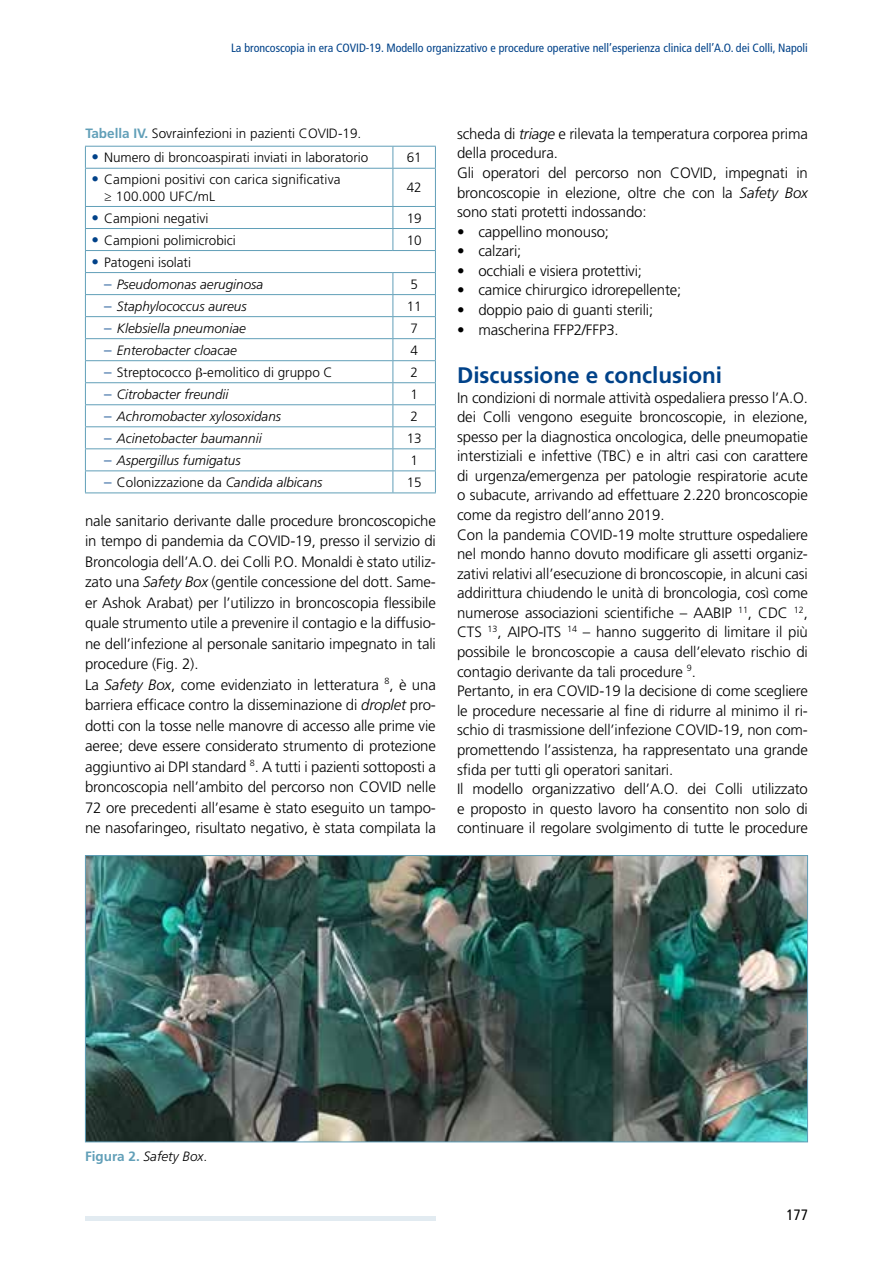
<style>
.page{position:relative;width:893px;height:1263px;background:#fff}
.page>*{position:absolute;margin:0;border:0;box-sizing:border-box;transform-origin:0 0}
.t1{font:700 22.5px "Frutiger LT Std";color:#004289}
.t2{font:300 15px/19.6px "Frutiger LT Std";letter-spacing:-.01em;color:#000}
.t3{font:condensed 15px "Frutiger LT Std";color:#000}
.t4{font:300 13.5px/16.2px "Frutiger LT Std";color:#000}
.t5{font:italic 300 13.5px "Frutiger LT Std";color:#000}
.t6{font:condensed 12px "Frutiger LT Std";color:#004289}
.s1{font-weight:700;color:#619fb8}
.s2{font-size:15px;color:#004289}
.s3{font-style:normal;font-size:15px;color:#004289}
.s4{font-style:italic}
.s5{font-weight:700;font-style:normal;color:#619fb8}
.s6{font-style:normal}
</style>
<div class="page">
<hr style="left:85px;top:1216px;width:351px;height:4px;background:#e2ebf1">
<img style="left:87px;top:857px;width:719px;height:283px">
<svg style="left:86px;top:147px;width:349px;height:345px"></svg>
<svg style="left:393px;top:147px;width:1px;height:21px"></svg>
<hr style="left:85px;top:168px;width:308px;height:1px;background:#619fb8">
<hr style="left:393px;top:168px;width:43px;height:1px;background:#619fb8">
<hr style="left:393px;top:169px;width:1px;height:37px;background:#619fb8">
<hr style="left:85px;top:206px;width:308px;height:1px;background:#619fb8">
<hr style="left:393px;top:206px;width:43px;height:1px;background:#619fb8">
<hr style="left:85px;top:228px;width:308px;height:1px;background:#619fb8">
<hr style="left:393px;top:228px;width:43px;height:1px;background:#619fb8">
<svg style="left:393px;top:207px;width:1px;height:43px"></svg>
<hr style="left:85px;top:294px;width:308px;height:1px;background:#619fb8">
<hr style="left:393px;top:294px;width:43px;height:1px;background:#619fb8">
<hr style="left:85px;top:316px;width:308px;height:1px;background:#619fb8">
<hr style="left:393px;top:316px;width:43px;height:1px;background:#619fb8">
<hr style="left:85px;top:338px;width:308px;height:1px;background:#619fb8">
<hr style="left:393px;top:338px;width:43px;height:1px;background:#619fb8">
<hr style="left:85px;top:360px;width:308px;height:1px;background:#619fb8">
<hr style="left:393px;top:360px;width:43px;height:1px;background:#619fb8">
<hr style="left:85px;top:382px;width:308px;height:1px;background:#619fb8">
<hr style="left:393px;top:382px;width:43px;height:1px;background:#619fb8">
<hr style="left:85px;top:404px;width:308px;height:1px;background:#619fb8">
<hr style="left:393px;top:404px;width:43px;height:1px;background:#619fb8">
<hr style="left:85px;top:426px;width:308px;height:1px;background:#619fb8">
<hr style="left:393px;top:426px;width:43px;height:1px;background:#619fb8">
<hr style="left:85px;top:448px;width:308px;height:1px;background:#619fb8">
<hr style="left:393px;top:448px;width:43px;height:1px;background:#619fb8">
<hr style="left:85px;top:470px;width:308px;height:1px;background:#619fb8">
<hr style="left:393px;top:470px;width:43px;height:1px;background:#619fb8">
<svg style="left:393px;top:273px;width:1px;height:219px"></svg>
<svg style="left:85px;top:147px;width:1px;height:21px"></svg>
<svg style="left:435px;top:147px;width:1px;height:21px"></svg>
<hr style="left:85px;top:169px;width:1px;height:37px;background:#619fb8">
<hr style="left:435px;top:169px;width:1px;height:37px;background:#619fb8">
<hr style="left:85px;top:492px;width:308px;height:1px;background:#619fb8">
<hr style="left:393px;top:492px;width:43px;height:1px;background:#619fb8">
<hr style="left:85px;top:146px;width:308px;height:1px;background:#619fb8">
<hr style="left:393px;top:146px;width:43px;height:1px;background:#619fb8">
<hr style="left:85px;top:250px;width:308px;height:1px;background:#619fb8">
<svg style="left:85px;top:207px;width:1px;height:285px"></svg>
<hr style="left:393px;top:250px;width:43px;height:1px;background:#619fb8">
<svg style="left:435px;top:207px;width:1px;height:285px"></svg>
<hr style="left:85px;top:272px;width:308px;height:1px;background:#619fb8">
<hr style="left:393px;top:272px;width:43px;height:1px;background:#619fb8">
<svg style="left:196px;top:367px;width:6px;height:13px"></svg>
<p class="t6" style="left:231px;top:40px;width:578px">La broncoscopia in era COVID-19. Modello organizzativo e procedure operative nell’esperienza clinica dell’A.O. dei Colli, Napoli</p>
<p class="t4" style="left:85px;top:125px;width:277px"><span class="s1">Tabella IV.</span> Sovrainfezioni in pazienti COVID-19.</p>
<p class="t4" style="left:91px;top:150px;width:279px"><span class="s2">•</span> Numero di broncoaspirati inviati in laboratorio</p>
<p class="t4" style="left:407px;top:150px;width:17px">61</p>
<p class="t4" style="left:104px;top:172px;width:238px;text-indent:-13px"><span class="s2">•</span> Campioni positivi con carica significativa ≥ 100.000 UFC/mL</p>
<p class="t4" style="left:407px;top:180px;width:17px">42</p>
<p class="t4" style="left:91px;top:210px;width:119px"><span class="s2">•</span> Campioni negativi</p>
<p class="t4" style="left:407px;top:210px;width:17px">19</p>
<p class="t4" style="left:91px;top:232px;width:146px"><span class="s2">•</span> Campioni polimicrobici</p>
<p class="t4" style="left:407px;top:232px;width:17px">10</p>
<p class="t4" style="left:91px;top:254px;width:101px"><span class="s2">•</span> Patogeni isolati</p>
<p class="t5" style="left:104px;top:276px;width:161px"><span class="s3">–</span> Pseudomonas aeruginosa</p>
<p class="t4" style="left:410px;top:276px;width:9px">5</p>
<p class="t5" style="left:104px;top:298px;width:144px"><span class="s3">–</span> Staphylococcus aureus</p>
<p class="t4" style="left:407px;top:298px;width:17px">11</p>
<p class="t5" style="left:104px;top:320px;width:143px"><span class="s3">–</span> Klebsiella pneumoniae</p>
<p class="t4" style="left:410px;top:320px;width:9px">7</p>
<p class="t5" style="left:104px;top:342px;width:134px"><span class="s3">–</span> Enterobacter cloacae</p>
<p class="t4" style="left:410px;top:342px;width:9px">4</p>
<p class="t4" style="left:104px;top:364px;width:230px"><span class="s2">–</span> Streptococco -emolitico di gruppo C</p>
<p class="t4" style="left:410px;top:364px;width:9px">2</p>
<p class="t5" style="left:104px;top:386px;width:126px"><span class="s3">–</span> Citrobacter freundii</p>
<p class="t4" style="left:410px;top:386px;width:9px">1</p>
<p class="t5" style="left:104px;top:408px;width:179px"><span class="s3">–</span> Achromobacter xylosoxidans</p>
<p class="t4" style="left:410px;top:408px;width:9px">2</p>
<p class="t5" style="left:104px;top:430px;width:159px"><span class="s3">–</span> Acinetobacter baumannii</p>
<p class="t4" style="left:407px;top:430px;width:17px">13</p>
<p class="t5" style="left:104px;top:452px;width:138px"><span class="s3">–</span> Aspergillus fumigatus</p>
<p class="t4" style="left:410px;top:452px;width:9px">1</p>
<p class="t4" style="left:104px;top:474px;width:220px"><span class="s2">–</span> Colonizzazione da <span class="s4">Candida albicans</span></p>
<p class="t4" style="left:407px;top:474px;width:17px">15</p>
<p class="t2" style="left:85px;top:511px;width:352px;line-height:20.5px">nale sanitario derivante dalle procedure broncoscopiche in tempo di pandemia da COVID-19, presso il servizio di Broncologia dell’A.O. dei Colli P.O. Monaldi è stato utiliz&shy;zato una <span class="s4">Safety Box</span> (gentile concessione del dott. Same&shy;er Ashok Arabat) per l’utilizzo in broncoscopia flessibile quale strumento utile a prevenire il contagio e la diffusio&shy;ne dell’infezione al personale sanitario impegnato in tali procedure (Fig. 2).<br>La <span class="s4">Safety Box</span>, come evidenziato in letteratura <sup>8</sup>, è una barriera efficace contro la disseminazione di <span class="s4">droplet</span> pro&shy;dotti con la tosse nelle manovre di accesso alle prime vie aeree; deve essere considerato strumento di protezione aggiuntivo ai DPI standard <sup>8</sup>. A tutti i pazienti sottoposti a broncoscopia nell’ambito del percorso non COVID nelle 72 ore precedenti all’esame è stato eseguito un tampo&shy;ne nasofaringeo, risultato negativo, è stata compilata la</p>
<p class="t2" style="left:457px;top:124px;width:352px">scheda di <span class="s4">triage</span> e rilevata la temperatura corporea prima della procedura.<br>Gli operatori del percorso non COVID, impegnati in broncoscopie in elezione, oltre che con la <span class="s4">Safety Box </span>sono stati protetti indossando:</p>
<p class="t2" style="left:457px;top:222px;width:153px">• cappellino monouso;</p>
<p class="t2" style="left:457px;top:241px;width:66px">• calzari;</p>
<p class="t2" style="left:457px;top:261px;width:186px">• occhiali e visiera protettivi;</p>
<p class="t2" style="left:457px;top:281px;width:226px">• camice chirurgico idrorepellente;</p>
<p class="t2" style="left:457px;top:300px;width:198px">• doppio paio di guanti sterili;</p>
<p class="t2" style="left:457px;top:320px;width:163px">• mascherina FFP2/FFP3.</p>
<h1 class="t1" style="left:457px;top:362px;width:266px">Discussione e conclusioni</h1>
<p class="t2" style="left:457px;top:388px;width:352px">In condizioni di normale attività ospedaliera presso l’A.O. dei Colli vengono eseguite broncoscopie, in elezione, spesso per la diagnostica oncologica, delle pneumopatie interstiziali e infettive (TBC) e in altri casi con carattere di urgenza/emergenza per patologie respiratorie acute o subacute, arrivando ad effettuare 2.220 broncoscopie come da registro dell’anno 2019.<br>Con la pandemia COVID-19 molte strutture ospedaliere nel mondo hanno dovuto modificare gli assetti organiz&shy;zativi relativi all’esecuzione di broncoscopie, in alcuni casi addirittura chiudendo le unità di broncologia, così come numerose associazioni scientifiche – AABIP <sup>11</sup>, CDC <sup>12</sup>, CTS <sup>13</sup>, AIPO-ITS <sup>14</sup> – hanno suggerito di limitare il più possibile le broncoscopie a causa dell’elevato rischio di contagio derivante da tali procedure <sup>9</sup>.<br>Pertanto, in era COVID-19 la decisione di come scegliere le procedure necessarie al fine di ridurre al minimo il ri&shy;schio di trasmissione dell’infezione COVID-19, non com&shy;promettendo l’assistenza, ha rappresentato una grande sfida per tutti gli operatori sanitari.<br>Il modello organizzativo dell’A.O. dei Colli utilizzato e proposto in questo lavoro ha consentito non solo di continuare il regolare svolgimento di tutte le procedure</p>
<p class="t5" style="left:85px;top:1148px;width:124px"><span class="s5">Figura 2.</span> Safety Box<span class="s6">.</span></p>
<p class="t3" style="left:786px;top:1206px;width:23px">177</p>
</div>
